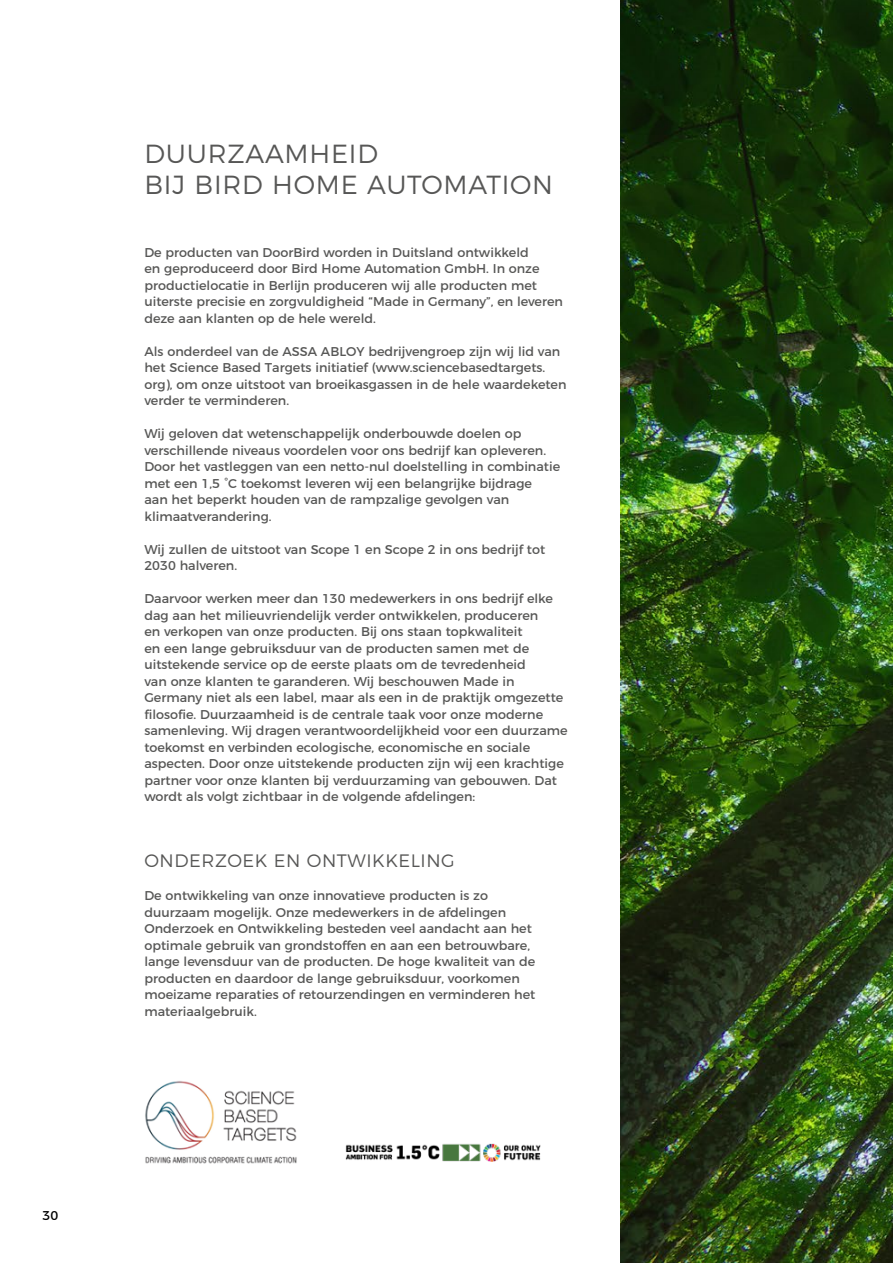
<style>
.page{position:relative;width:893px;height:1263px;background:#fff}
.page>*{position:absolute;margin:0;border:0;box-sizing:border-box;transform-origin:0 0}
.t1{font:300 26.25px/31.5px "Montserrat";letter-spacing:.03em;color:#575756}
.t2{font:300 18px "Montserrat";letter-spacing:.03em;color:#575756}
.t3{font:12.75px/16.5px "Montserrat";color:#575756}
.t4{font:12.75px "Montserrat";color:#000}
</style>
<div class="page">
<img style="left:145px;top:1081px;width:152px;height:83px">
<img style="left:345px;top:1143px;width:195px;height:18px">
<img style="left:621px;top:0;width:272px;height:1263px">
<p class="t4" style="left:43px;top:1206px;width:17px">30</p>
<h1 class="t1" style="left:144px;top:136px;width:410px">DUURZAAMHEID<br>BIJ BIRD HOME AUTOMATION</h1>
<p class="t3" style="left:144px;top:243px;width:420px">De producten van DoorBird worden in Duitsland ontwikkeld<br>en geproduceerd door Bird Home Automation GmbH. In onze productielocatie in Berlijn produceren wij alle producten met uiterste precisie en zorgvuldigheid “Made in Germany”, en leveren deze aan klanten op de hele wereld.</p>
<p class="t3" style="left:144px;top:342px;width:424px">Als onderdeel van de ASSA ABLOY bedrijvengroep zijn wij lid van het Science Based Targets initiatief (www.sciencebasedtargets. org), om onze uitstoot van broeikasgassen in de hele waardeketen verder te verminderen.</p>
<p class="t3" style="left:144px;top:424px;width:417px">Wij geloven dat wetenschappelijk onderbouwde doelen op verschillende niveaus voordelen voor ons bedrijf kan opleveren.<br>Door het vastleggen van een netto-nul doelstelling in combinatie met een 1,5 °C toekomst leveren wij een belangrijke bijdrage<br>aan het beperkt houden van de rampzalige gevolgen van klimaatverandering.</p>
<p class="t3" style="left:144px;top:540px;width:402px">Wij zullen de uitstoot van Scope 1 en Scope 2 in ons bedrijf tot<br>2030 halveren.</p>
<p class="t3" style="left:144px;top:589px;width:425px">Daarvoor werken meer dan 130 medewerkers in ons bedrijf elke dag aan het milieuvriendelijk verder ontwikkelen, produceren<br>en verkopen van onze producten. Bij ons staan topkwaliteit<br>en een lange gebruiksduur van de producten samen met de uitstekende service op de eerste plaats om de tevredenheid<br>van onze klanten te garanderen. Wij beschouwen Made in Germany niet als een label, maar als een in de praktijk omgezette filosofie. Duurzaamheid is de centrale taak voor onze moderne samenleving. Wij dragen verantwoordelijkheid voor een duurzame toekomst en verbinden ecologische, economische en sociale aspecten. Door onze uitstekende producten zijn wij een krachtige partner voor onze klanten bij verduurzaming van gebouwen. Dat wordt als volgt zichtbaar in de volgende afdelingen:</p>
<h2 class="t2" style="left:144px;top:847px;width:312px">ONDERZOEK EN ONTWIKKELING</h2>
<p class="t3" style="left:144px;top:886px;width:393px">De ontwikkeling van onze innovatieve producten is zo duurzaam mogelijk. Onze medewerkers in de afdelingen Onderzoek en Ontwikkeling besteden veel aandacht aan het optimale gebruik van grondstoffen en aan een betrouwbare, lange levensduur van de producten. De hoge kwaliteit van de producten en daardoor de lange gebruiksduur, voorkomen moeizame reparaties of retourzendingen en verminderen het materiaalgebruik.</p>
</div>
